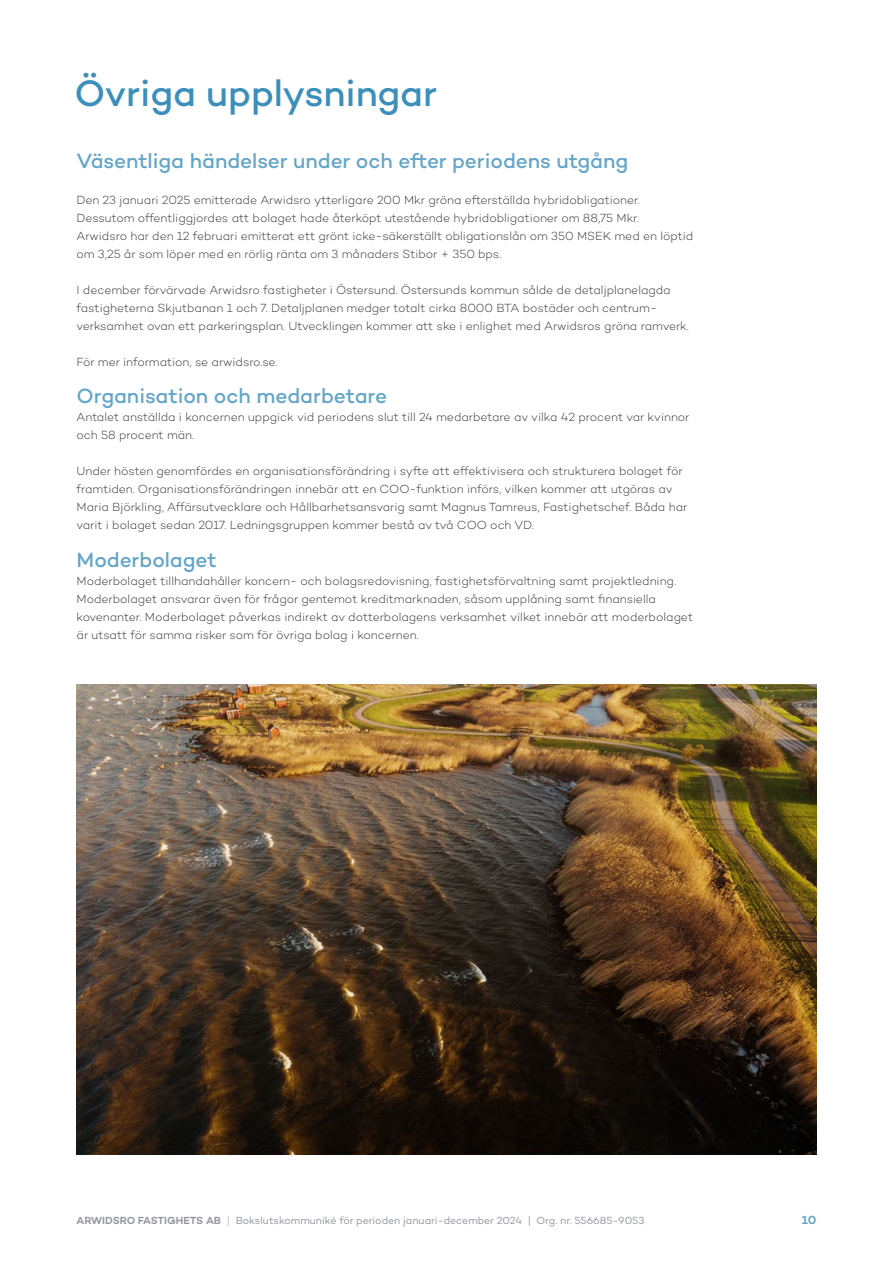
<style>
.page{position:relative;width:893px;height:1263px;background:#fff}
.page>*{position:absolute;margin:0;border:0;box-sizing:border-box;transform-origin:0 0}
.t1{font:500 37.5px "Campton";letter-spacing:-.01em;color:#3c8fba}
.t2{font:500 21px "Campton";letter-spacing:-.005em;color:#63a5c8}
.t3{font:300 12px/18px "Campton";color:#333}
.t4{font:600 12px "Campton";color:#63a5c8}
.t5{font:10.5px "Campton";color:#93959f}
.s1{font-weight:600}
.s2{font-weight:300}
</style>
<div class="page">
<img style="left:77px;top:685px;width:739px;height:469px">
<h1 class="t1" style="left:74px;top:69px;width:364px">Övriga upplysningar</h1>
<h2 class="t2" style="left:77px;top:147px;width:553px">Väsentliga händelser under och efter periodens utgång</h2>
<p class="t3" style="left:77px;top:190px;width:618px">Den 23 januari 2025 emitterade Arwidsro ytterligare 200 Mkr gröna efterställda hybridobligationer.<br>Dessutom offentliggjordes att bolaget hade återköpt utestående hybridobligationer om 88,75 Mkr.<br>Arwidsro har den 12 februari emitterat ett grönt icke-säkerställt obligationslån om 350 MSEK med en löptid om 3,25 år som löper med en rörlig ränta om 3 månaders Stibor + 350 bps.</p>
<p class="t3" style="left:77px;top:280px;width:614px">I december förvärvade Arwidsro fastigheter i Östersund. Östersunds kommun sålde de detaljplanelagda fastigheterna Skjutbanan 1 och 7. Detaljplanen medger totalt cirka 8000 BTA bostäder och centrum&shy;verksamhet ovan ett parkeringsplan. Utvecklingen kommer att ske i enlighet med Arwidsros gröna ramverk.</p>
<p class="t3" style="left:77px;top:352px;width:202px">För mer information, se arwidsro.se.</p>
<h2 class="t2" style="left:77px;top:383px;width:312px">Organisation och medarbetare</h2>
<p class="t3" style="left:77px;top:408px;width:614px">Antalet anställda i koncernen uppgick vid periodens slut till 24 medarbetare av vilka 42 procent var kvinnor och 58 procent män.</p>
<p class="t3" style="left:77px;top:462px;width:612px">Under hösten genomfördes en organisationsförändring i syfte att effektivisera och strukturera bolaget för framtiden. Organisationsförändringen innebär att en COO-funktion införs, vilken kommer att utgöras av Maria Björkling, Affärsutvecklare och Hållbarhetsansvarig samt Magnus Tamreus, Fastighetschef. Båda har varit i bolaget sedan 2017. Ledningsgruppen kommer bestå av två COO och VD.</p>
<h2 class="t2" style="left:77px;top:546px;width:142px">Moderbolaget</h2>
<p class="t3" style="left:77px;top:571px;width:618px">Moderbolaget tillhandahåller koncern- och bolagsredovisning, fastighetsförvaltning samt projektledning.<br>Moderbolaget ansvarar även för frågor gentemot kreditmarknaden, såsom upplåning samt finansiella kovenanter. Moderbolaget påverkas indirekt av dotterbolagens verksamhet vilket innebär att moderbolaget är utsatt för samma risker som för övriga bolag i koncernen.</p>
<p class="t5" style="left:77px;top:1214px;width:569px"><span class="s1">ARWIDSRO FASTIGHETS AB</span> <span class="s2">|</span> Bokslutskommuniké för perioden januari-december 2024 | Org. nr. 556685-9053</p>
<p class="t4" style="left:802px;top:1212px;width:16px">10</p>
</div>
